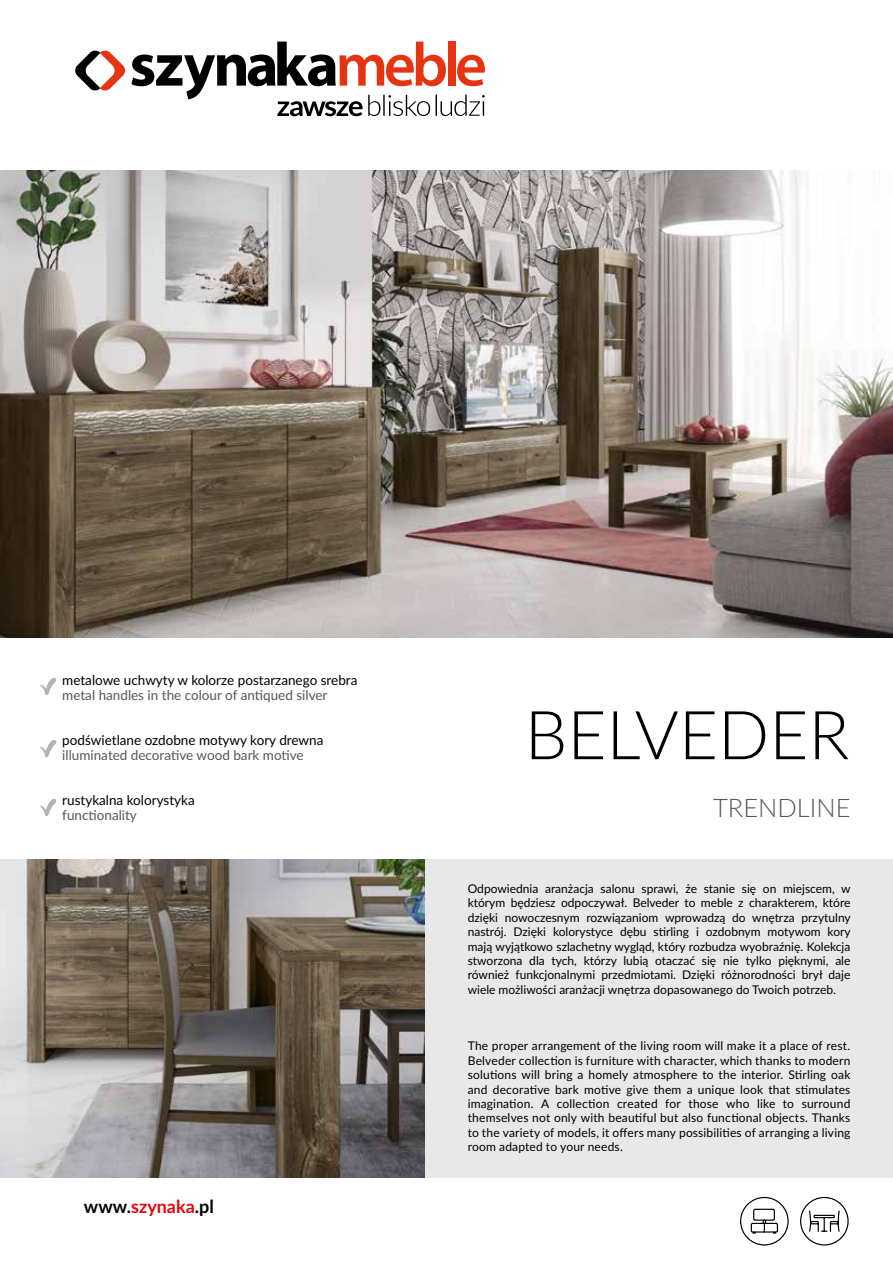
<style>
.page{position:relative;width:893px;height:1263px;background:#fff}
.page>*{position:absolute;margin:0;border:0;box-sizing:border-box;transform-origin:0 0}
.t1{font:300 67.5px "Lato";color:#000}
.t2{font:300 25.5px "Lato";color:#575756}
.t3{font:700 18px "Lato";color:#000}
.t4{font:13.5px "Lato";color:#000}
.t5{font:13.5px "Lato";color:#575756}
.t6{font:12px/14.4px "Lato";color:#000;text-align:justify}
.s1{color:#e30613}
</style>
<div class="page">
<div style="left:390px;top:859px;width:503px;height:319px;background:#e8e8e9"></div>
<svg style="left:40px;top:677px;width:17px;height:18px"></svg>
<svg style="left:40px;top:740px;width:17px;height:18px"></svg>
<svg style="left:40px;top:798px;width:17px;height:19px"></svg>
<img style="left:0;top:170px;width:893px;height:468px">
<img style="left:0;top:859px;width:424px;height:319px">
<div style="left:740px;top:1197px;width:49px;height:48px;border:1px solid #000;border-radius:50%"></div>
<svg style="left:750px;top:1208px;width:28px;height:25px"></svg>
<div style="left:800px;top:1197px;width:49px;height:48px;border:1px solid #000;border-radius:50%"></div>
<svg style="left:809px;top:1210px;width:31px;height:22px"></svg>
<svg style="left:75px;top:41px;width:410px;height:76px"></svg>
<p class="t4" style="left:62px;top:670px;width:297px">metalowe uchwyty w kolorze postarzanego srebra</p>
<p class="t5" style="left:62px;top:685px;width:267px">metal handles in the colour of antiqued silver</p>
<p class="t4" style="left:62px;top:730px;width:263px">podświetlane ozdobne motywy kory drewna</p>
<p class="t5" style="left:62px;top:745px;width:243px">illuminated decorative wood bark motive</p>
<p class="t4" style="left:62px;top:790px;width:134px">rustykalna kolorystyka</p>
<p class="t5" style="left:62px;top:805px;width:76px">functionality</p>
<h3 class="t3" style="left:84px;top:1193px;width:131px">www.<span class="s1">szynaka</span>.pl</h3>
<h1 class="t1" style="left:525px;top:688px;width:326px">BELVEDER</h1>
<h2 class="t2" style="left:713px;top:790px;width:139px">TRENDLINE</h2>
<p class="t6" style="left:468px;top:881px;width:384px">Odpowiednia aranżacja salonu sprawi, że stanie się on miejscem, w którym będziesz odpoczywał. Belveder to meble z charakterem, które dzięki nowoczesnym rozwiązaniom wprowadzą do wnętrza przytulny nastrój. Dzięki kolorystyce dębu stirling i ozdobnym motywom kory mają wyjątkowo szlachetny wygląd, który rozbudza wyobraźnię. Kolekcja stworzona dla tych, którzy lubią otaczać się nie tylko pięknymi, ale również funkcjonalnymi przedmiotami. Dzięki różnorodności brył daje wiele możliwości aranżacji wnętrza dopasowanego do Twoich potrzeb.</p>
<p class="t6" style="left:468px;top:1038px;width:384px">The proper arrangement of the living room will make it a place of rest.<br>Belveder collection is furniture with character, which thanks to modern solutions will bring a homely atmosphere to the interior. Stirling oak and decorative bark motive give them a unique look that stimulates imagination. A collection created for those who like to surround themselves not only with beautiful but also functional objects. Thanks to the variety of models, it offers many possibilities of arranging a living room adapted to your needs.</p>
</div>
